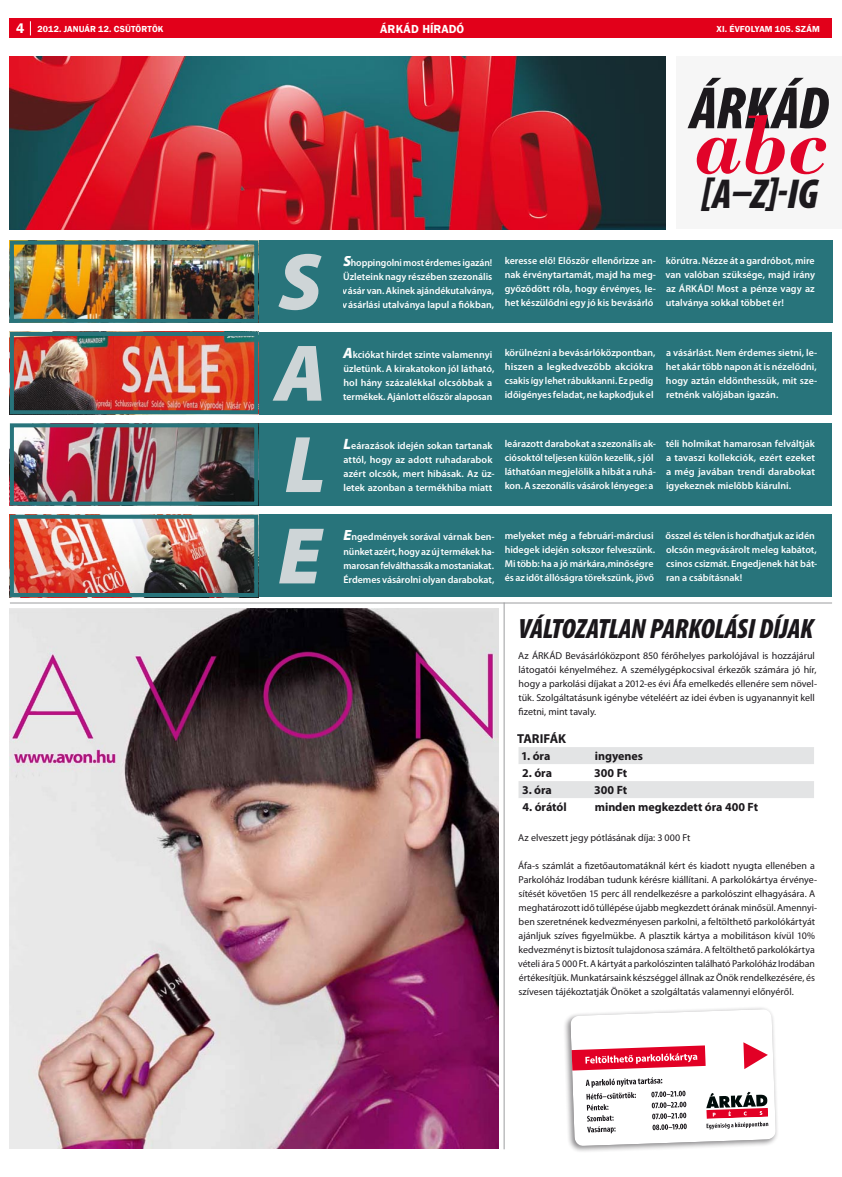
<style>
.page{position:relative;width:842px;height:1177px;background:#fff}
.page>*{position:absolute;margin:0;border:0;box-sizing:border-box;transform-origin:0 0}
.t1{font:italic 700 88px "Bodoni";color:#e10227}
.t2{font:italic 900 81px/91.3px "Myriad Pro";color:#d0d7d9;text-align:justify}
.t3{font:italic 900 condensed 60px "Myriad Pro";letter-spacing:-.02em;color:#1a171b}
.t4{font:italic 900 condensed 42px "Myriad Pro";color:#1a171b}
.t5{font:italic 900 condensed 28px "Myriad Pro";letter-spacing:-.015em;color:#1a171b}
.t6{font:700 13px "Myriad Pro";letter-spacing:-.01em;color:#1a171b}
.t7{font:700 12px "Myriad Pro";letter-spacing:-.005em;color:#1a171b}
.t8{font:600 12px "Franklin Gothic";letter-spacing:.02em;color:#fff}
.t9{font:600 10px/14px "Myriad Pro";color:#fff}
.t10{font:10px/14px "Myriad Pro";color:#1a171b}
.t11{font:600 9px "Franklin Gothic";letter-spacing:.01em;color:#fff}
.s1{font-size:14px}
.s2{font-weight:900;font-style:italic;font-size:15px}
</style>
<div class="page">
<div style="left:224px;top:240px;width:608px;height:83px;background:#26737a"></div>
<div style="left:209px;top:332px;width:623px;height:82px;background:#26737a"></div>
<div style="left:204px;top:423px;width:628px;height:82px;background:#26737a"></div>
<div style="left:209px;top:514px;width:623px;height:83px;background:#26737a"></div>
<img style="left:10px;top:57px;width:655px;height:172px">
<img style="left:15px;top:245px;width:238px;height:73px">
<div style="left:10px;top:240px;width:248px;height:83px;border:4px solid #26737a"></div>
<img style="left:15px;top:337px;width:238px;height:72px">
<div style="left:10px;top:332px;width:248px;height:82px;border:4px solid #26737a"></div>
<img style="left:15px;top:428px;width:238px;height:72px">
<div style="left:10px;top:423px;width:248px;height:82px;border:4px solid #26737a"></div>
<img style="left:15px;top:519px;width:238px;height:73px">
<div style="left:10px;top:514px;width:248px;height:83px;border:4px solid #26737a"></div>
<div style="left:563px;top:1006px;width:215px;height:147px;background:#1a171b;opacity:.5"></div>
<svg style="left:570px;top:1008px;width:206px;height:138px"></svg>
<hr style="left:504px;top:602px;width:1px;height:547px;background:#9c9d9f">
<hr style="left:10px;top:602px;width:822px;height:1px;background:#9c9d9f">
<div style="left:10px;top:18px;width:822px;height:20px;background:#e2001a"></div>
<svg style="left:30px;top:21px;width:1px;height:14px"></svg>
<img style="left:10px;top:608px;width:488px;height:540px">
<div style="left:677px;top:57px;width:165px;height:172px;background:#f6f6f6"></div>
<svg style="left:518px;top:747px;width:296px;height:51px"></svg>
<p class="t11" style="left:16px;top:23px;width:149px"><span class="s1">24</span> 2012. JANUÁR 12. CSÜTÖRTÖK</p>
<p class="t8" style="left:380px;top:21px;width:62px">ÁRKÁD HÍRAD</p>
<p class="t8" style="left:457px;top:21px;width:9px">Ó</p>
<p class="t11" style="left:716px;top:23px;width:25px">XI . ÉVFOLY</p>
<p class="t11" style="left:759px;top:23px;width:61px">AM 105. SZÁM</p>
<h3 class="t3" style="left:690px;top:70px;width:140px">árkád</h3>
<h1 class="t1" style="left:696px;top:89px;width:138px">abc</h1>
<h3 class="t4" style="left:702px;top:167px;width:118px">[A–z]-ig</h3>
<h2 class="t2" style="left:275px;top:233px;width:52px">S A L E</h2>
<p class="t9" style="left:343px;top:256px;width:153px"><span class="s2">S</span>hoppingolni most érdemes igazán!<br>Üzleteink nagy részében szezonális vásár van. Akinek ajándékutalványa, vásárlási utalványa lapul a fiókban,</p>
<p class="t9" style="left:505px;top:254px;width:153px;text-align:justify">keresse elő! Először ellenőrizze an&shy;nak érvénytartamát, majd ha meg&shy;győződött róla, hogy érvényes, le&shy;het készülődni egy jó kis bevásárló</p>
<p class="t9" style="left:665px;top:254px;width:151px;text-align:justify">körútra. Nézze át a gardróbot, mire van valóban szüksége, majd irány az ÁRKÁD! Most a pénze vagy az utalványa sokkal többet ér!</p>
<p class="t9" style="left:343px;top:347px;width:153px"><span class="s2">A</span>kciókat hirdet szinte valamennyi üzletünk. A kirakatokon jól látható, hol hány százalékkal olcsóbbak a termékek. Ajánlott először alaposan</p>
<p class="t9" style="left:505px;top:345px;width:152px">körülnézni a bevásárlóközpontban, hiszen a legkedvezőbb akciókra csakis így lehet rábukkanni. Ez pedig időigényes feladat, ne kapkodjuk el</p>
<p class="t9" style="left:666px;top:345px;width:153px;text-align:justify">a vásárlást. Nem érdemes sietni, le&shy;het akár több napon át is nézelődni, hogy aztán eldönthessük, mit sze&shy;retnénk valójában igazán.</p>
<p class="t9" style="left:343px;top:438px;width:153px"><span class="s2">L</span>eárazások idején sokan tartanak attól, hogy az adott ruhadarabok azért olcsók, mert hibásak. Az üz&shy;letek azonban a termékhiba miatt</p>
<p class="t9" style="left:505px;top:436px;width:153px">leárazott darabokat a szezonális ak&shy;ciósoktól teljesen külön kezelik, s jól láthatóan megjelölik a hibát a ruhá&shy;kon. A szezonális vásárok lényege: a</p>
<p class="t9" style="left:666px;top:436px;width:151px;text-align:justify">téli holmikat hamarosan felváltják a tavaszi kollekciók, ezért ezeket a még javában trendi darabokat igyekeznek mielőbb kiárulni.</p>
<p class="t9" style="left:343px;top:530px;width:153px;text-align:justify"><span class="s2">E</span>ngedmények sorával várnak ben&shy;nünket azért, hogy az új termékek ha&shy;marosan felválthassák a mostaniakat.<br>Érdemes vásárolni olyan darabokat,</p>
<p class="t9" style="left:505px;top:528px;width:152px">melyeket még a februári-márciusi hidegek idején sokszor felveszünk.<br>Mi több: ha a jó márkára,minőségre és az időt állóságra törekszünk, jövő</p>
<p class="t9" style="left:665px;top:528px;width:153px">ősszel és télen is hordhatjuk az idén olcsón megvásárolt meleg kabátot, csinos csizmát. Engedjenek hát bát&shy;ran a csábításnak!</p>
<h3 class="t5" style="left:518px;top:610px;width:13px">VÁLTOZ</h3>
<h3 class="t5" style="left:586px;top:610px;width:101px">ATLAN PARKOLÁSI</h3>
<h3 class="t5" style="left:759px;top:610px;width:56px">DÍJAK</h3>
<p class="t10" style="left:518px;top:648px;width:300px">Az ÁRKÁD Bevásárlóközpont 850 férőhelyes parkolójával is hozzájárul látogatói kényelméhez. A személygépkocsival érkezők számára jó hír, hogy a parkolási díjakat a 2012-es évi Áfa emelkedés ellenére sem növel&shy;tük. Szolgáltatásunk igénybe vételéért az idei évben is ugyanannyit kell fizetni, mint tavaly.</p>
<h3 class="t6" style="left:517px;top:730px;width:50px">Tarifák</h3>
<p class="t7" style="left:521px;top:748px;width:31px">1. óra</p>
<p class="t7" style="left:595px;top:748px;width:50px">ingyenes</p>
<p class="t7" style="left:522px;top:765px;width:31px">2. óra</p>
<p class="t7" style="left:594px;top:765px;width:34px">300 Ft</p>
<p class="t7" style="left:522px;top:782px;width:31px">3. óra</p>
<p class="t7" style="left:594px;top:782px;width:34px">300 Ft</p>
<p class="t7" style="left:522px;top:799px;width:46px">4. órától</p>
<p class="t7" style="left:595px;top:799px;width:165px">minden megkezdett óra 400 Ft</p>
<p class="t10" style="left:518px;top:830px;width:174px">Az elveszett jegy pótlásának díja: 3 000 Ft</p>
<p class="t10" style="left:518px;top:858px;width:301px">Áfa-s számlát a fizetőautomatáknál kért és kiadott nyugta ellenében a Parkolóház Irodában tudunk kérésre kiállítani. A parkolókártya érvénye&shy;sítését követően 15 perc áll rendelkezésre a parkolószint elhagyására. A meghatározott idő túllépése újabb megkezdett órának minősül. Amennyi&shy;ben szeretnének kedvezményesen parkolni, a feltölthető parkolókártyát ajánljuk szíves figyelmükbe. A plasztik kártya a mobilitáson kívül 10% kedvezményt is biztosít tulajdonosa számára. A feltölthető parkolókártya vételi ára 5 000 Ft. A kártyát a parkolószinten található Parkolóház Irodában értékesítjük. Munkatársaink készséggel állnak az Önök rendelkezésére, és szívesen tájékoztatják Önöket a szolgáltatás valamennyi előnyéről.</p>
</div>
